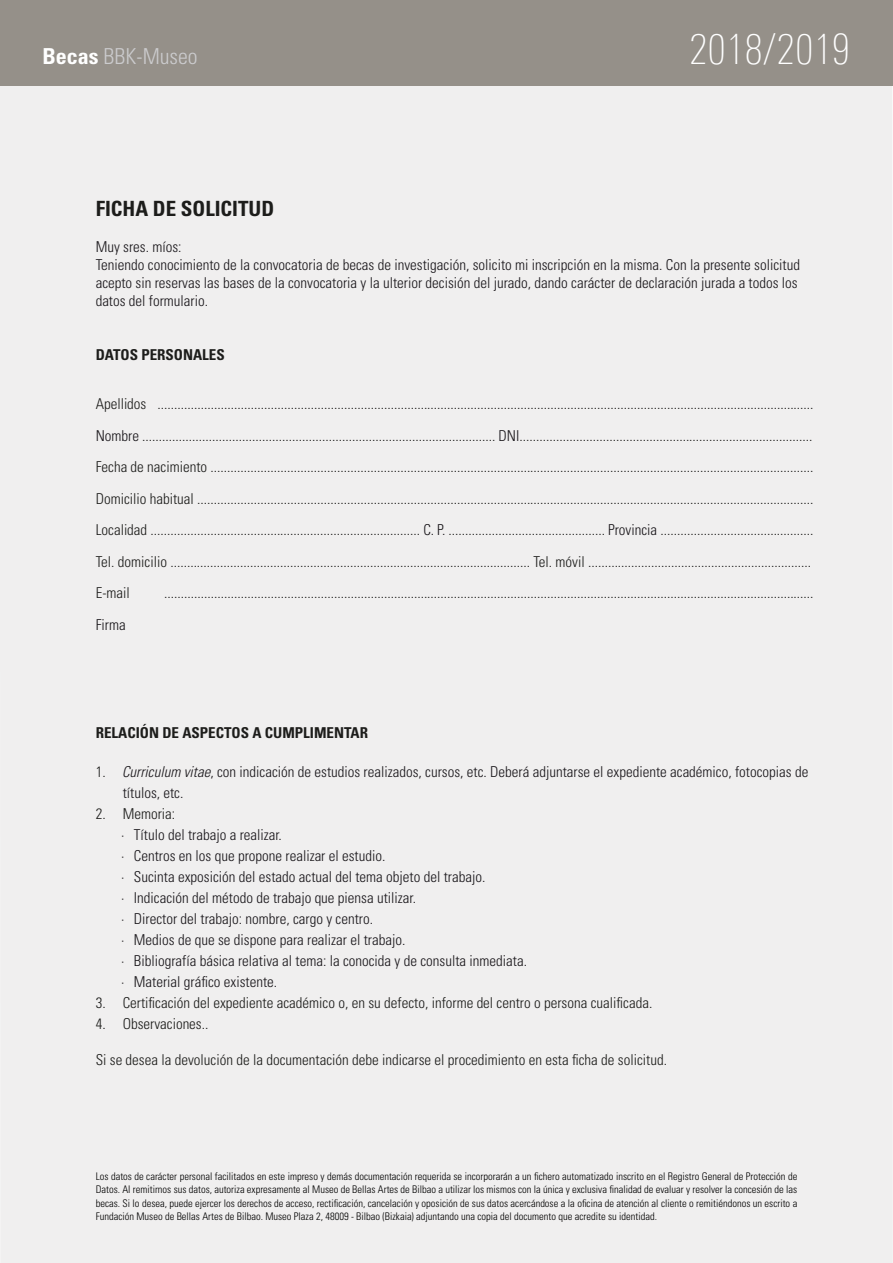
<style>
.page{position:relative;width:893px;height:1263px;background:#fff}
.page>*{position:absolute;margin:0;border:0;box-sizing:border-box;transform-origin:0 0}
.t1{font:100 42px "Linotype Univers 220 Cn";color:#fff}
.t2{font:300 condensed 22.05px "Univers";color:#cbcbcd}
.t3{font:700 condensed 21px "Univers";color:#1d1d1b}
.t4{font:300 condensed 15px/31.5px "Univers";color:#1d1d1b}
.t5{font:300 condensed 15px/21px "Univers";color:#1a171b}
.t6{font:700 condensed 15px "Univers";color:#1d1d1b}
.t7{font:300 condensed 10.5px/13.5px "Univers";color:#000;text-align:justify}
.s1{font-weight:700;color:#fff}
.s2{color:#1a171b}
.s3{color:#1d1d1b}
.s4{font-style:italic}
</style>
<div class="page">
<div style="left:0;top:85px;width:893px;height:1178px;background:#f0efef"></div>
<div style="left:0;top:0;width:893px;height:85px;background:#959089"></div>
<h2 class="t2" style="left:43px;top:43px;width:157px"><span class="s1">Becas</span> BBK-Museo</h2>
<h1 class="t1" style="left:689px;top:25px;width:163px">2018/2019</h1>
<h3 class="t3" style="left:96px;top:196px;width:180px">FICHA DE SOLICITUD</h3>
<p class="t5" style="left:96px;top:238px;width:706px;line-height:18px">Muy sres. míos:<br>Teniendo conocimiento de la convocatoria de becas de investigación, solicito mi inscripción en la misma. Con la presente solicitud acepto sin reservas las bases de la convocatoria y la ulterior decisión del jurado, dando carácter de declaración jurada a todos los datos del formulario.</p>
<p class="t6" style="left:96px;top:345px;width:131px">DATOS PERSONALES</p>
<p class="t4" style="left:96px;top:388px;width:719px">Apellidos .....................................................................................................................................................................................................<br><span class="s2">Nombre</span> .......................................................................................................... <span class="s2">DNI</span>........................................................................................<br>Fecha de nacimiento .....................................................................................................................................................................................<br>Domicilio habitual .........................................................................................................................................................................................<br>Localidad ................................................................................. <span class="s2">C. P.</span> ............................................... <span class="s2">Provincia</span> ..............................................<br>Tel. domicilio ............................................................................................................ Tel. móvil ...................................................................<br>E-mail</p>
<p class="t4" style="left:164px;top:577px;width:651px">...................................................................................................................................................................................................</p>
<p class="t5" style="left:96px;top:614px;width:32px">Firma</p>
<p class="t6" style="left:96px;top:723px;width:274px">RELACIÓN DE ASPECTOS A CUMPLIMENTAR</p>
<p class="t5" style="left:123px;top:761px;width:687px;text-indent:-27px"><span class="s3">1.</span> <span class="s4">Curriculum vitae</span>, con indicación de estudios realizados, cursos, etc. Deberá adjuntarse el expediente académico, fotocopias de títulos, etc.</p>
<p class="t4" style="left:96px;top:798px;width:81px">2. Memoria:</p>
<p class="t5" style="left:121px;top:824px;width:407px">· Título del trabajo a realizar.<br>· Centros en los que propone realizar el estudio.<br>· Sucinta exposición del estado actual del tema objeto del trabajo.<br>· Indicación del método de trabajo que piensa utilizar.<br>· Director del trabajo: nombre, cargo y centro.<br>· Medios de que se dispone para realizar el trabajo.<br>· Bibliografía básica relativa al tema: la conocida y de consulta inmediata. · Material gráfico existente.</p>
<p class="t4" style="left:96px;top:987px;width:558px">3. Certificación del expediente académico o, en su defecto, informe del centro o persona cualificada.</p>
<p class="t4" style="left:96px;top:1008px;width:114px">4. Observaciones..</p>
<p class="t4" style="left:96px;top:1044px;width:573px">Si se desea la devolución de la documentación debe indicarse el procedimiento en esta ficha de solicitud.</p>
<p class="t7" style="left:96px;top:1169px;width:703px">Los datos de carácter personal facilitados en este impreso y demás documentación requerida se incorporarán a un fichero automatizado inscrito en el Registro General de Protección de Datos. AI remitirnos sus datos, autoriza expresamente al Museo de Bellas Artes de Bilbao a utilizar los mismos con la única y exclusiva finalidad de evaluar y resolver la concesión de las becas. Si lo desea, puede ejercer los derechos de acceso, rectificación, cancelación y oposición de sus datos acercándose a la oficina de atención al cliente o remitiéndonos un escrito a Fundación Museo de Bellas Artes de Bilbao. Museo Plaza 2, 48009 - Bilbao (Bizkaia) adjuntando una copia del documento que acredite su identidad.</p>
</div>
